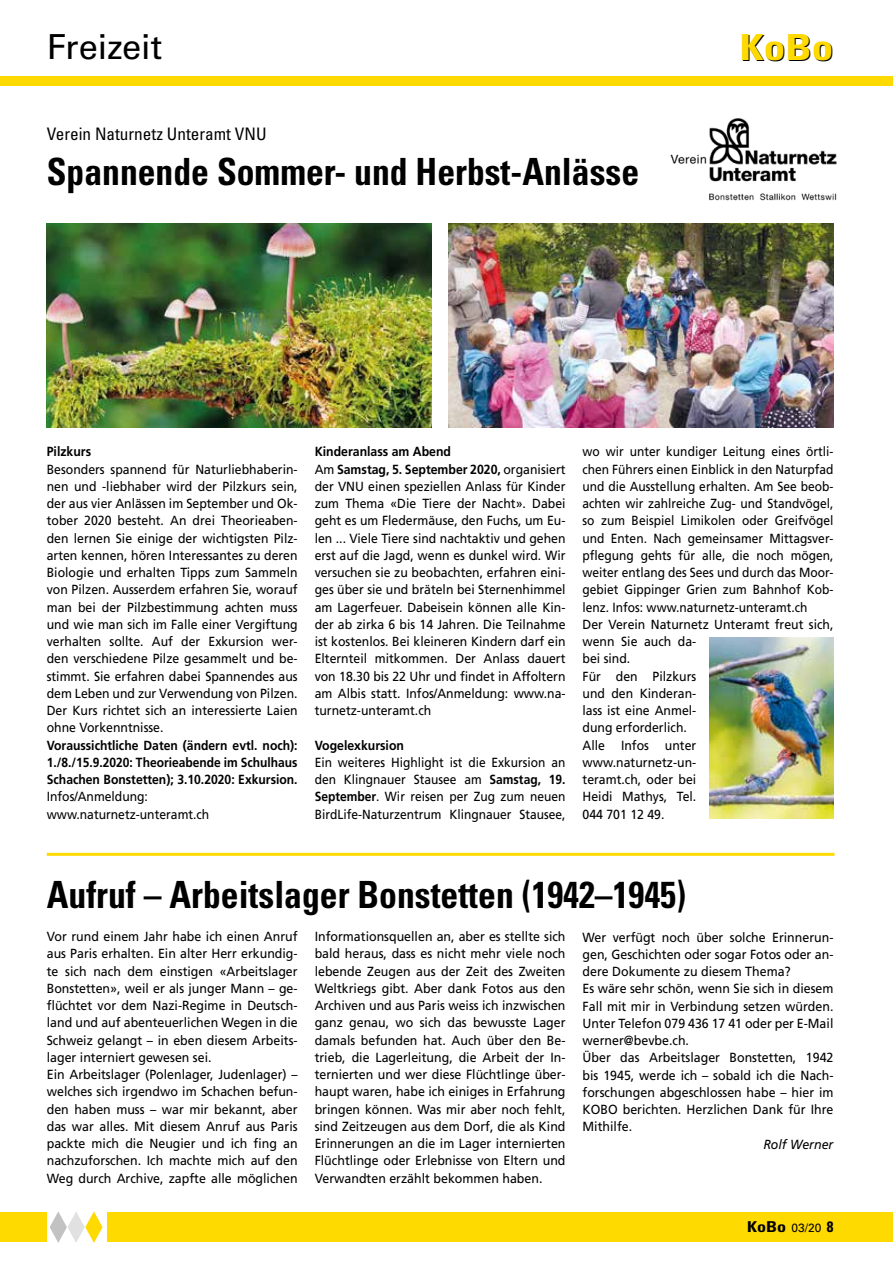
<style>
.page{position:relative;width:893px;height:1263px;background:#fff}
.page>*{position:absolute;margin:0;border:0;box-sizing:border-box;transform-origin:0 0}
.t1{font:700 condensed 37.5px "Univers LT Std";color:#000;scale:.95 1}
.t2{font:700 condensed 36px "Univers LT Std";color:#ffda00;scale:1.2 1}
.t3{font:34.5px "Univers LT Std";color:#000}
.t4{font:condensed 17.25px "Univers LT Std";color:#000}
.t5{font:700 condensed 15px "Univers LT Std";color:#000;scale:1.2 1}
.t6{font:13.2px/17.2px "Frutiger LT Com";color:#000;scale:.94 1}
.t7{font:13.2px/17.2px "Frutiger LT Com";color:#000;text-align:justify;scale:.93 1}
.t8{font:13.2px/17.2px "Frutiger LT Com";color:#000;text-align:justify;scale:.91 1}
.t9{font:700 13.2px/17.2px "Frutiger LT Com";color:#000;text-align:justify;scale:.92 1}
.t10{font:13.2px/17.2px "Frutiger LT Com";color:#000;scale:.92 1}
.t11{font:700 13.2px "Frutiger LT Com";color:#000;scale:.93 1}
.t12{font:italic 13.2px "Frutiger LT Com";color:#000;scale:.94 1}
.s1{font-weight:700}
.s2{font-weight:400;font-stretch:normal;font-size:12px}
</style>
<div class="page">
<div style="left:0;top:1212px;width:893px;height:30px;background:#ffda00"></div>
<div style="left:47px;top:1208px;width:59px;height:42px;background:#fff"></div>
<svg style="left:50px;top:1211px;width:53px;height:32px"></svg>
<div style="left:0;top:77px;width:893px;height:9px;background:#ffda00"></div>
<img style="left:47px;top:223px;width:385px;height:204px">
<img style="left:670px;top:118px;width:167px;height:83px">
<img style="left:449px;top:223px;width:384px;height:204px">
<img style="left:709px;top:638px;width:124px;height:180px">
<hr style="left:47px;top:853px;width:787px;height:3px;background:#ffda00">
<h3 class="t3" style="left:47px;top:26px;width:117px">Freizeit</h3>
<h2 class="t2" style="left:740px;top:25px;width:80px">KoBo</h2>
<h3 class="t4" style="left:47px;top:123px;width:221px">Verein Naturnetz Unteramt VNU</h3>
<h1 class="t1" style="left:47px;top:149px;width:625px">Spannende Sommer- und Herbst-Anlässe</h1>
<p class="t11" style="left:47px;top:444px;width:49px">Pilzkurs</p>
<p class="t7" style="left:47px;top:460px;width:271px">Besonders spannend für Naturliebhaberin&shy;nen und -liebhaber wird der Pilzkurs sein, der aus vier Anlässen im September und Ok&shy;tober 2020 besteht. An drei Theorieaben&shy;den lernen Sie einige der wichtigsten Pilz&shy;arten kennen, hören Interessantes zu deren Biologie und erhalten Tipps zum Sammeln von Pilzen. Ausserdem erfahren Sie, worauf man bei der Pilzbestimmung achten muss und wie man sich im Falle einer Vergiftung verhalten sollte. Auf der Exkursion wer&shy;den verschiedene Pilze gesammelt und be&shy;stimmt. Sie erfahren dabei Spannendes aus dem Leben und zur Verwendung von Pilzen.<br>Der Kurs richtet sich an interessierte Laien ohne Vorkenntnisse.</p>
<p class="t9" style="left:47px;top:736px;width:274px">Voraussichtliche Daten (ändern evtl. noch):<br>1./8./15.9.2020: Theorieabende im Schulhaus Schachen Bonstetten); 3.10.2020: Exkursion.</p>
<p class="t10" style="left:47px;top:788px;width:178px">Infos/Anmeldung: www.naturnetz-unteramt.ch</p>
<p class="t7" style="left:315px;top:443px;width:271px;text-align:left"><span class="s1">Kinderanlass am Abend<br></span>Am <span class="s1">Samstag, 5. September 2020,</span> organisiert der VNU einen speziellen Anlass für Kinder zum Thema «Die Tiere der Nacht». Dabei geht es um Fledermäuse, den Fuchs, um Eu&shy;len ... Viele Tiere sind nachtaktiv und gehen erst auf die Jagd, wenn es dunkel wird. Wir versuchen sie zu beobachten, erfahren eini&shy;ges über sie und bräteln bei Sternenhimmel am Lagerfeuer. Dabeisein können alle Kin&shy;der ab zirka 6 bis 14 Jahren. Die Teilnahme ist kostenlos. Bei kleineren Kindern darf ein Elternteil mitkommen. Der Anlass dauert von 18.30 bis 22 Uhr und findet in Affoltern am Albis statt. Infos/Anmeldung: www.na&shy;turnetz-unteramt.ch</p>
<p class="t11" style="left:315px;top:737px;width:98px">Vogelexkursion</p>
<p class="t8" style="left:315px;top:754px;width:277px">Ein weiteres Highlight ist die Exkursion an den Klingnauer Stausee am <span class="s1">Samstag, 19.<br>September</span>. Wir reisen per Zug zum neuen BirdLife-Naturzentrum Klingnauer Stausee,</p>
<p class="t8" style="left:583px;top:443px;width:277px;text-align:left">wo wir unter kundiger Leitung eines örtli&shy;chen Führers einen Einblick in den Naturpfad und die Ausstellung erhalten. Am See beob&shy;achten wir zahlreiche Zug- und Standvögel, so zum Beispiel Limikolen oder Greifvögel und Enten. Nach gemeinsamer Mittagsver&shy;pflegung gehts für alle, die noch mögen, weiter entlang des Sees und durch das Moor&shy;gebiet Gippinger Grien zum Bahnhof Kob&shy;lenz. Infos: www.naturnetz-unteramt.ch<br>Der Verein Naturnetz Unteramt freut sich, wenn Sie auch da-<br>bei sind.<br>Für den Pilzkurs<br>und den Kinderan-<br>lass ist eine Anmel-<br>dung erforderlich.<br>Alle Infos unter<br>www.naturnetz-un-<br>teramt.ch, oder bei<br>Heidi Mathys, Tel.<br>044 701 12 49.</p>
<h1 class="t1" style="left:47px;top:872px;width:674px">Aufruf – Arbeitslager Bonstetten (1942–1945)</h1>
<p class="t6" style="left:47px;top:928px;width:268px">Vor rund einem Jahr habe ich einen Anruf aus Paris erhalten. Ein alter Herr erkundig&shy;te sich nach dem einstigen «Arbeitslager Bonstetten», weil er als junger Mann – ge&shy;flüchtet vor dem Nazi-Regime in Deutsch&shy;land und auf abenteuerlichen Wegen in die Schweiz gelangt – in eben diesem Arbeits&shy;lager interniert gewesen sei.<br>Ein Arbeitslager (Polenlager, Judenlager) – welches sich irgendwo im Schachen befun&shy;den haben muss – war mir bekannt, aber das war alles. Mit diesem Anruf aus Paris packte mich die Neugier und ich fing an nachzuforschen. Ich machte mich auf den Weg durch Archive, zapfte alle möglichen</p>
<p class="t6" style="left:315px;top:928px;width:268px;text-align:justify">Informationsquellen an, aber es stellte sich bald heraus, dass es nicht mehr viele noch lebende Zeugen aus der Zeit des Zweiten Weltkriegs gibt. Aber dank Fotos aus den Archiven und aus Paris weiss ich inzwischen ganz genau, wo sich das bewusste Lager damals befunden hat. Auch über den Be&shy;trieb, die Lagerleitung, die Arbeit der In&shy;ternierten und wer diese Flüchtlinge über&shy;haupt waren, habe ich einiges in Erfahrung bringen können. Was mir aber noch fehlt, sind Zeitzeugen aus dem Dorf, die als Kind Erinnerungen an die im Lager internierten Flüchtlinge oder Erlebnisse von Eltern und Verwandten erzählt bekommen haben.</p>
<p class="t6" style="left:583px;top:928px;width:268px">Wer verfügt noch über solche Erinnerun&shy;gen, Geschichten oder sogar Fotos oder an&shy;dere Dokumente zu diesem Thema?<br>Es wäre sehr schön, wenn Sie sich in diesem Fall mit mir in Verbindung setzen würden.<br>Unter Telefon 079 436 17 41 oder per E-Mail werner@bevbe.ch.<br>Über das Arbeitslager Bonstetten, 1942 bis 1945, werde ich – sobald ich die Nach&shy;forschungen abgeschlossen habe – hier im KOBO berichten. Herzlichen Dank für Ihre Mithilfe.</p>
<p class="t12" style="left:763px;top:1136px;width:76px">Rolf Werner</p>
<p class="t5" style="left:747px;top:1218px;width:73px">KoBo <span class="s2">03/20</span> 8</p>
</div>
